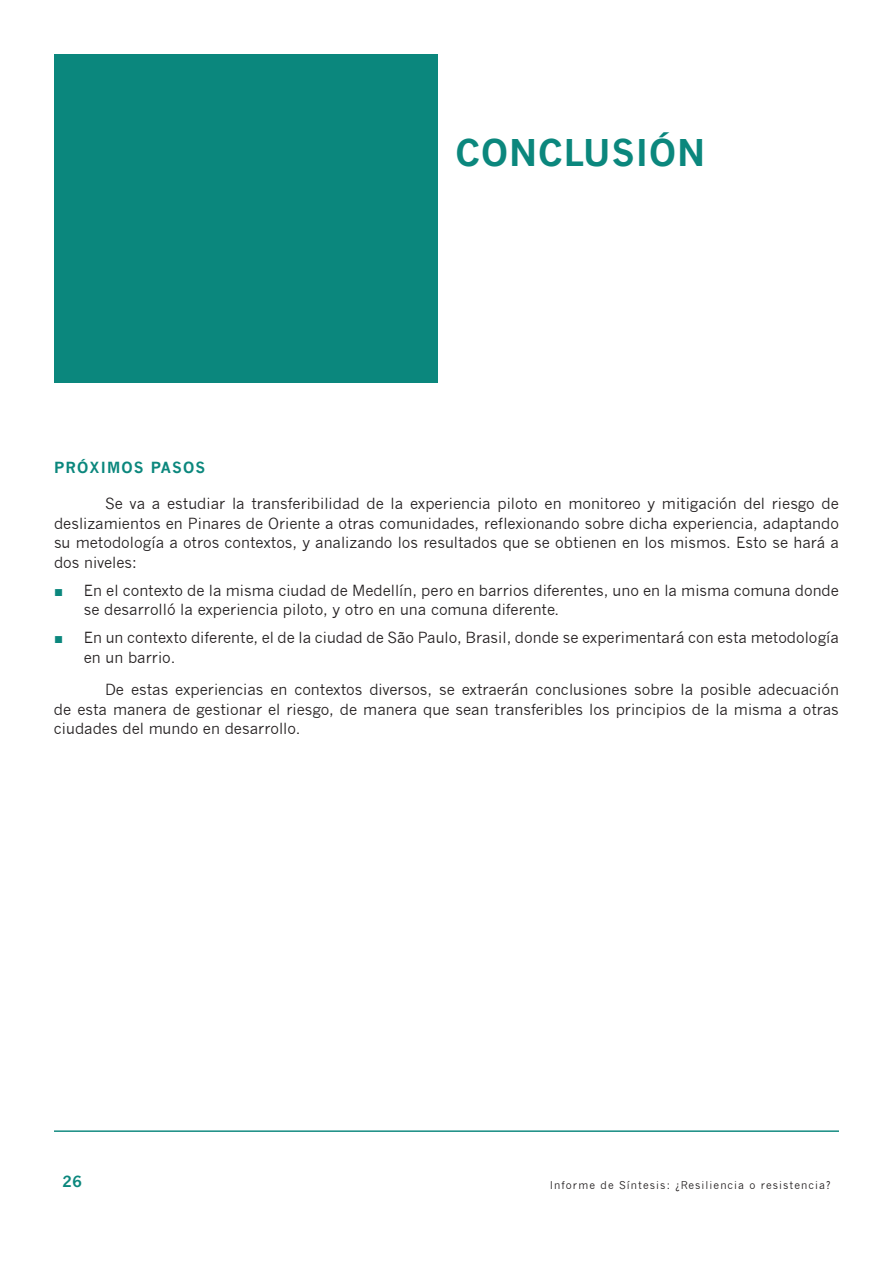
<style>
.page{position:relative;width:893px;height:1263px;background:#fff}
.page>*{position:absolute;margin:0;border:0;box-sizing:border-box;transform-origin:0 0}
.t1{font:700 36px "News Gothic";letter-spacing:.025em;color:#0b877d}
.Main_Paragraph{font:15px/19.5px "News Gothic";color:#231f20;text-align:justify}
.Heading_2{font:700 15px "News Gothic";letter-spacing:.075em;color:#0b877d}
.t2{font:10.5px "News Gothic";letter-spacing:.1em;color:#231f20}
.s1{font-family:"Arial";color:#0b877d}
</style>
<div class="page">
<div style="left:54px;top:54px;width:383px;height:329px;background:#0b877d"></div>
<hr style="left:54px;top:1131px;width:785px;height:1px;background:#0b877d">
<p class="t1" style="left:455px;top:131px;width:251px">CONCLUSIÓN</p>
<p class="Heading_2" style="left:54px;top:458px;width:153px">PRÓXIMOS PASOS</p>
<p class="Main_Paragraph" style="left:54px;top:494px;width:786px;text-indent:51px">Se va a estudiar la transferibilidad de la experiencia piloto en monitoreo y mitigación del riesgo de deslizamientos en Pinares de Oriente a otras comunidades, reflexionando sobre dicha experiencia, adaptando su metodología a otros contextos, y analizando los resultados que se obtienen en los mismos. Esto se hará a dos niveles:</p>
<p class="Main_Paragraph" style="left:84px;top:581px;width:757px;text-indent:-30px"><span class="s1">■</span> En el contexto de la misma ciudad de Medellín, pero en barrios diferentes, uno en la misma comuna donde se desarrolló la experiencia piloto, y otro en una comuna diferente.</p>
<p class="Main_Paragraph" style="left:84px;top:628px;width:757px;text-indent:-30px"><span class="s1">■</span> En un contexto diferente, el de la ciudad de São Paulo, Brasil, donde se experimentará con esta metodología en un barrio.</p>
<p class="Main_Paragraph" style="left:54px;top:680px;width:786px;text-indent:51px">De estas experiencias en contextos diversos, se extraerán conclusiones sobre la posible adecuación de esta manera de gestionar el riesgo, de manera que sean transferibles los principios de la misma a otras ciudades del mundo en desarrollo.</p>
<p class="Heading_2" style="left:63px;top:1172px;width:21px">26</p>
<p class="t2" style="left:550px;top:1179px;width:282px">Informe de Síntesis: ¿Resiliencia o resistencia?</p>
</div>
